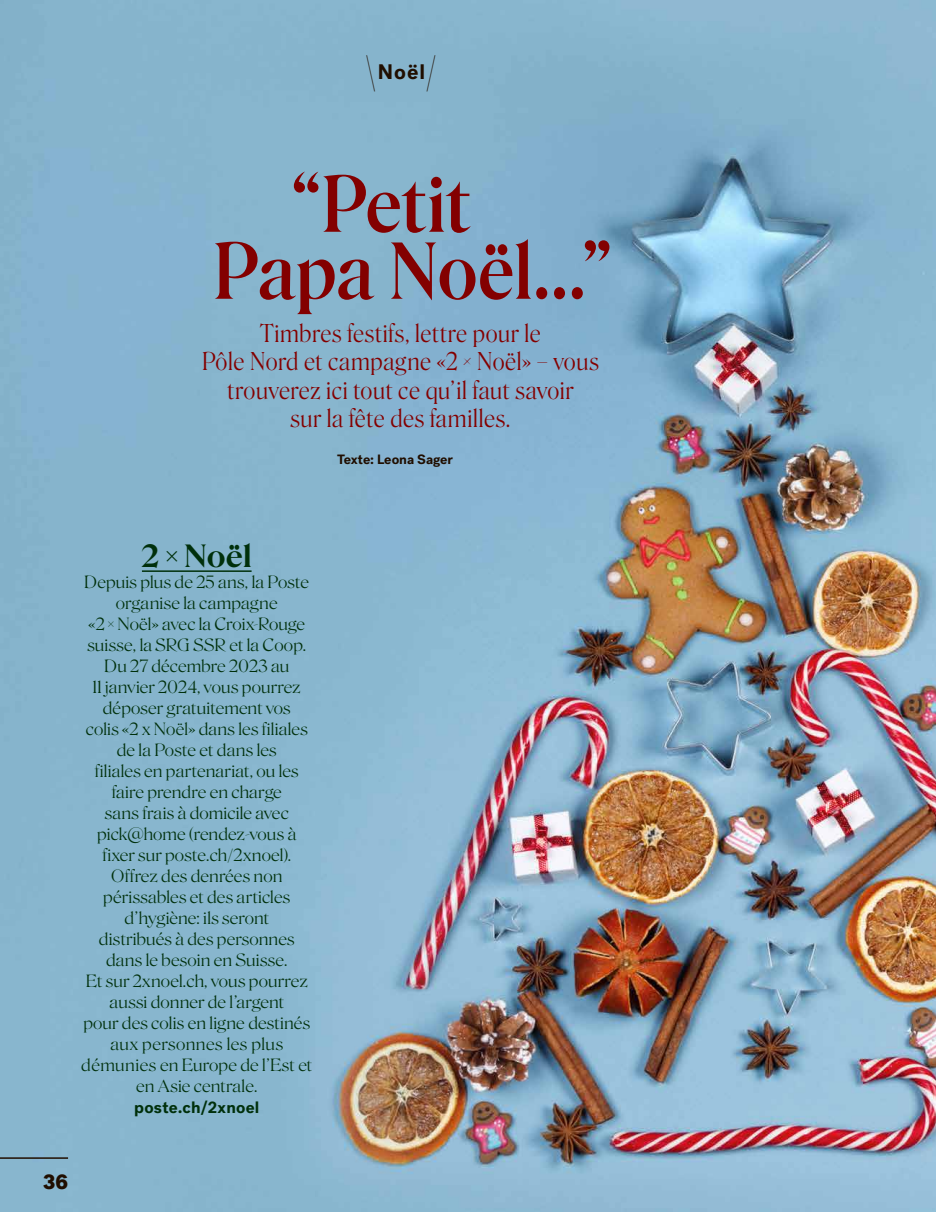
<style>
.page{position:relative;width:936px;height:1212px;background:#fff}
.page>*{position:absolute;margin:0;border:0;box-sizing:border-box;transform-origin:0 0}
.t1{font:500 75px/66.9px "Roslindale Display Narrow";letter-spacing:.015em;color:#830000}
.t2{font:600 30px "Roslindale Display";color:#00300b}
.t3{font:300 24px/28.5px "Roslindale Display Narrow";letter-spacing:.025em;color:#830000;text-align:center}
.t4{font:700 21px "Post Grotesk";color:#200e00}
.t5{font:900 21px "Post Grotesk";color:#200e00}
.t6{font:300 16.5px/21px "Roslindale Display";letter-spacing:.01em;color:#00300b;text-align:center}
.t7{font:700 16.5px "Post Grotesk";letter-spacing:.015em;color:#00300b}
.t8{font:700 13.5px "Post Grotesk";color:#200e00}
.s1{font-family:"Roslindale Display";font-weight:200;font-stretch:condensed;font-size:42.3px}
</style>
<div class="page">
<img style="left:0;top:0;width:935px;height:1212px">
<hr style="left:142px;top:570px;width:109px;height:2px;background:#00300b">
<hr style="left:0;top:1157px;width:68px;height:2px;background:#200e00">
<p class="t4" style="left:364px;top:58px;width:75px"><span class="s1">\</span>Noël<span class="s1">/</span></p>
<h1 class="t1" style="left:213px;top:168px;width:400px;text-indent:78px">“Petit<br>Papa Noël...”</h1>
<h3 class="t3" style="left:202px;top:317px;width:398px">Timbres festifs, lettre pour le<br>Pôle Nord et campagne «2 × Noël» – vous trouverez ici tout ce qu’il faut savoir<br>sur la fête des familles.</h3>
<p class="t8" style="left:337px;top:451px;width:117px">Texte: Leona Sager</p>
<h2 class="t2" style="left:142px;top:530px;width:111px">2 × Noël</h2>
<p class="t6" style="left:81px;top:570px;width:232px">Depuis plus de 25 ans, la Poste organise la campagne<br>«2 ×Noël» avec la Croix-Rouge suisse, la SRG SSR et la Coop.<br>Du 27 décembre 2023 au<br>11 -janvier 2024, vous pourrez déposer gratuitement vos<br>colis «2 x Noël» dans les filiales de la Poste et dans les<br>filiales en partenariat, ou les faire prendre en charge<br>sans frais à domicile avec pick@home (rendez-vous à fixer sur poste.ch/2xnoel).<br>Offrez des denrées non périssables et des articles d’hygiène: ils seront<br>distribués à des personnes dans le besoin en Suisse.<br>Et sur 2xnoel.ch, vous pourrez aussi donner de l’argent<br>pour des colis en ligne destinés aux personnes les plus démunies en Europe de l’Est et en Asie centrale.</p>
<p class="t7" style="left:134px;top:1096px;width:127px">poste.ch/2xnoel</p>
<p class="t5" style="left:43px;top:1168px;width:27px">36</p>
</div>
